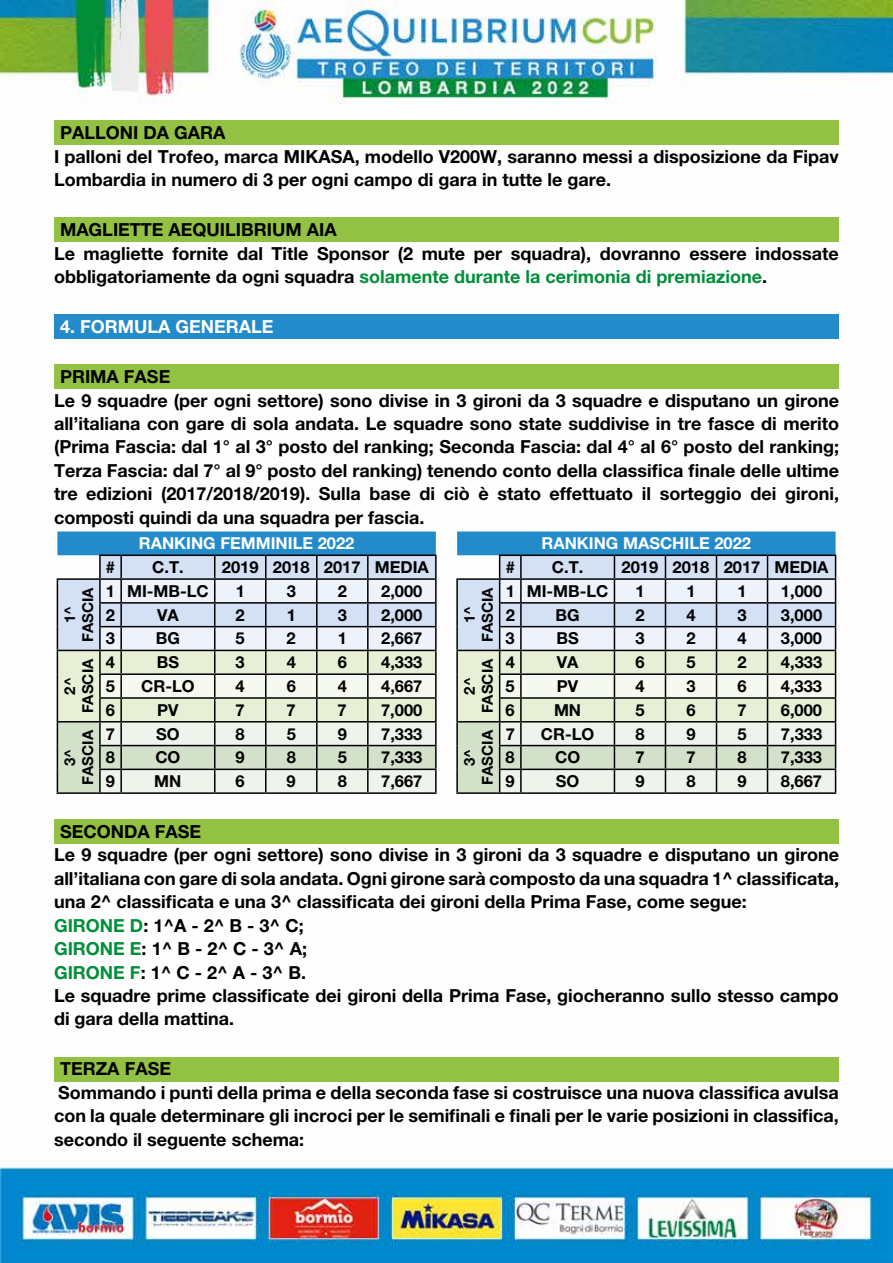
<style>
.page{position:relative;width:893px;height:1263px;background:#fff}
.page>*{position:absolute;margin:0;border:0;box-sizing:border-box;transform-origin:0 0}
.t1{font:700 18px/23.4px "Helvetica Neue LT Pro";color:#000}
.t2{font:700 18px "Helvetica Neue LT Pro";color:#fff}
.t3{font:700 16.5px "Helvetica Neue LT Pro";color:#000}
.t4{font:700 16.5px "Helvetica Neue LT Pro";color:#fff}
.t5{font:700 15px/18px "Helvetica Neue LT Pro";color:#000;text-align:center}
.s1{color:#008f39}
</style>
<div class="page">
<img style="left:0;top:0;width:893px;height:1263px">
<div style="left:54px;top:120px;width:785px;height:25px;background:#92c143"></div>
<div style="left:54px;top:217px;width:785px;height:25px;background:#92c143"></div>
<div style="left:54px;top:314px;width:785px;height:25px;background:#248bcb"></div>
<div style="left:54px;top:364px;width:785px;height:25px;background:#92c143"></div>
<hr style="left:100px;top:792px;width:21px;height:2px;background:#000">
<hr style="left:121px;top:792px;width:94px;height:2px;background:#000">
<hr style="left:215px;top:792px;width:51px;height:2px;background:#000">
<hr style="left:266px;top:792px;width:51px;height:2px;background:#000">
<hr style="left:317px;top:792px;width:51px;height:2px;background:#000">
<hr style="left:368px;top:792px;width:69px;height:2px;background:#000">
<hr style="left:57px;top:792px;width:43px;height:2px;background:#000">
<hr style="left:456px;top:792px;width:43px;height:2px;background:#000">
<svg style="left:57px;top:531px;width:779px;height:261px;background:#c2d2d4"></svg>
<hr style="left:499px;top:792px;width:22px;height:2px;background:#000">
<hr style="left:521px;top:792px;width:93px;height:2px;background:#000">
<hr style="left:614px;top:792px;width:51px;height:2px;background:#000">
<hr style="left:665px;top:792px;width:51px;height:2px;background:#000">
<hr style="left:716px;top:792px;width:51px;height:2px;background:#000">
<hr style="left:767px;top:792px;width:69px;height:2px;background:#000">
<div style="left:54px;top:819px;width:785px;height:25px;background:#92c143"></div>
<div style="left:54px;top:1056px;width:785px;height:25px;background:#92c143"></div>
<p class="t1" style="left:54px;top:121px;width:786px;text-indent:6px">PALLONI DA GARA<br>I palloni del Trofeo, marca MIKASA, modello V200W, saranno messi a disposizione da Fipav<br>Lombardia in numero di 3 per ogni campo di gara in tutte le gare.</p>
<p class="t1" style="left:54px;top:218px;width:786px;text-indent:6px">MAGLIETTE AEQUILIBRIUM AIA<br>Le magliette fornite dal Title Sponsor (2 mute per squadra), dovranno essere indossate obbligatoriamente da ogni squadra <span class="s1">solamente durante la cerimonia di premiazione</span>.</p>
<p class="t2" style="left:60px;top:315px;width:215px">4. FORMULA GENERALE</p>
<p class="t1" style="left:54px;top:365px;width:787px;text-indent:6px">PRIMA FASE<br>Le 9 squadre (per ogni settore) sono divise in 3 gironi da 3 squadre e disputano un girone all’italiana con gare di sola andata. Le squadre sono state suddivise in tre fasce di merito (Prima Fascia: dal 1° al 3° posto del ranking; Seconda Fascia: dal 4° al 6° posto del ranking; Terza Fascia: dal 7° al 9° posto del ranking) tenendo conto della classifica finale delle ultime tre edizioni (2017/2018/2019). Sulla base di ciò è stato effettuato il sorteggio dei gironi, composti quindi da una squadra per fascia.</p>
<p class="t4" style="left:139px;top:533px;width:217px">RANKING FEMMINILE 2022</p>
<p class="t4" style="left:541px;top:533px;width:211px">RANKING MASCHILE 2022</p>
<p class="t3" style="left:106px;top:557px;width:11px">#</p>
<p class="t3" style="left:152px;top:557px;width:33px">C.T.</p>
<p class="t3" style="left:222px;top:557px;width:208px">2019 2018 2017 MEDIA</p>
<p class="t3" style="left:506px;top:557px;width:11px">#</p>
<p class="t3" style="left:552px;top:557px;width:33px">C.T.</p>
<p class="t3" style="left:622px;top:557px;width:208px">2019 2018 2017 MEDIA</p>
<p class="t5" style="left:60px;top:642px;width:56px;rotate:-90deg">1^<br>FASCIA</p>
<p class="t3" style="left:106px;top:581px;width:104px">1 MI-MB-LC</p>
<p class="t3" style="left:236px;top:581px;width:11px">1</p>
<p class="t3" style="left:287px;top:581px;width:11px">3</p>
<p class="t3" style="left:338px;top:581px;width:11px">2</p>
<p class="t3" style="left:381px;top:581px;width:43px">2,000</p>
<p class="t5" style="left:460px;top:642px;width:56px;rotate:-90deg">1^<br>FASCIA</p>
<p class="t3" style="left:506px;top:581px;width:104px">1 MI-MB-LC</p>
<p class="t3" style="left:635px;top:581px;width:11px">1</p>
<p class="t3" style="left:686px;top:581px;width:11px">1</p>
<p class="t3" style="left:737px;top:581px;width:11px">1</p>
<p class="t3" style="left:781px;top:581px;width:43px">1,000</p>
<p class="t3" style="left:106px;top:604px;width:11px">2</p>
<p class="t3" style="left:157px;top:604px;width:23px">VA</p>
<p class="t3" style="left:236px;top:604px;width:11px">2</p>
<p class="t3" style="left:287px;top:604px;width:11px">1</p>
<p class="t3" style="left:338px;top:604px;width:11px">3</p>
<p class="t3" style="left:381px;top:604px;width:43px">2,000</p>
<p class="t3" style="left:506px;top:604px;width:11px">2</p>
<p class="t3" style="left:556px;top:604px;width:26px">BG</p>
<p class="t3" style="left:635px;top:604px;width:11px">2</p>
<p class="t3" style="left:686px;top:604px;width:11px">4</p>
<p class="t3" style="left:737px;top:604px;width:11px">3</p>
<p class="t3" style="left:781px;top:604px;width:43px">3,000</p>
<p class="t3" style="left:106px;top:628px;width:11px">3</p>
<p class="t3" style="left:156px;top:628px;width:26px">BG</p>
<p class="t3" style="left:236px;top:628px;width:11px">5</p>
<p class="t3" style="left:287px;top:628px;width:11px">2</p>
<p class="t3" style="left:338px;top:628px;width:11px">1</p>
<p class="t3" style="left:381px;top:628px;width:43px">2,667</p>
<p class="t3" style="left:506px;top:628px;width:11px">3</p>
<p class="t3" style="left:556px;top:628px;width:24px">BS</p>
<p class="t3" style="left:635px;top:628px;width:11px">3</p>
<p class="t3" style="left:686px;top:628px;width:11px">2</p>
<p class="t3" style="left:737px;top:628px;width:11px">4</p>
<p class="t3" style="left:781px;top:628px;width:43px">3,000</p>
<p class="t5" style="left:60px;top:713px;width:56px;rotate:-90deg">2^<br>FASCIA</p>
<p class="t3" style="left:106px;top:652px;width:11px">4</p>
<p class="t3" style="left:157px;top:652px;width:24px">BS</p>
<p class="t3" style="left:236px;top:652px;width:11px">3</p>
<p class="t3" style="left:287px;top:652px;width:11px">4</p>
<p class="t3" style="left:338px;top:652px;width:11px">6</p>
<p class="t3" style="left:381px;top:652px;width:43px">4,333</p>
<p class="t5" style="left:460px;top:713px;width:56px;rotate:-90deg">2^<br>FASCIA</p>
<p class="t3" style="left:506px;top:652px;width:11px">4</p>
<p class="t3" style="left:557px;top:652px;width:23px">VA</p>
<p class="t3" style="left:635px;top:652px;width:11px">6</p>
<p class="t3" style="left:686px;top:652px;width:11px">5</p>
<p class="t3" style="left:737px;top:652px;width:11px">2</p>
<p class="t3" style="left:781px;top:652px;width:43px">4,333</p>
<p class="t3" style="left:106px;top:676px;width:11px">5</p>
<p class="t3" style="left:141px;top:676px;width:55px">CR-LO</p>
<p class="t3" style="left:236px;top:676px;width:11px">4</p>
<p class="t3" style="left:287px;top:676px;width:11px">6</p>
<p class="t3" style="left:338px;top:676px;width:11px">4</p>
<p class="t3" style="left:381px;top:676px;width:43px">4,667</p>
<p class="t3" style="left:506px;top:676px;width:11px">5</p>
<p class="t3" style="left:557px;top:676px;width:23px">PV</p>
<p class="t3" style="left:635px;top:676px;width:11px">4</p>
<p class="t3" style="left:686px;top:676px;width:11px">3</p>
<p class="t3" style="left:737px;top:676px;width:11px">6</p>
<p class="t3" style="left:781px;top:676px;width:43px">4,333</p>
<p class="t3" style="left:106px;top:700px;width:11px">6</p>
<p class="t3" style="left:157px;top:700px;width:23px">PV</p>
<p class="t3" style="left:236px;top:700px;width:11px">7</p>
<p class="t3" style="left:287px;top:700px;width:11px">7</p>
<p class="t3" style="left:338px;top:700px;width:11px">7</p>
<p class="t3" style="left:381px;top:700px;width:43px">7,000</p>
<p class="t3" style="left:506px;top:700px;width:11px">6</p>
<p class="t3" style="left:554px;top:700px;width:29px">MN</p>
<p class="t3" style="left:635px;top:700px;width:11px">5</p>
<p class="t3" style="left:686px;top:700px;width:11px">6</p>
<p class="t3" style="left:737px;top:700px;width:11px">7</p>
<p class="t3" style="left:781px;top:700px;width:43px">6,000</p>
<p class="t5" style="left:60px;top:785px;width:56px;rotate:-90deg">3^<br>FASCIA</p>
<p class="t3" style="left:106px;top:723px;width:11px">7</p>
<p class="t3" style="left:156px;top:723px;width:25px">SO</p>
<p class="t3" style="left:236px;top:723px;width:11px">8</p>
<p class="t3" style="left:287px;top:723px;width:11px">5</p>
<p class="t3" style="left:338px;top:723px;width:11px">9</p>
<p class="t3" style="left:381px;top:723px;width:43px">7,333</p>
<p class="t5" style="left:460px;top:785px;width:56px;rotate:-90deg">3^<br>FASCIA</p>
<p class="t3" style="left:506px;top:723px;width:11px">7</p>
<p class="t3" style="left:541px;top:723px;width:55px">CR-LO</p>
<p class="t3" style="left:635px;top:723px;width:11px">8</p>
<p class="t3" style="left:686px;top:723px;width:11px">9</p>
<p class="t3" style="left:737px;top:723px;width:11px">5</p>
<p class="t3" style="left:781px;top:723px;width:43px">7,333</p>
<p class="t3" style="left:106px;top:747px;width:11px">8</p>
<p class="t3" style="left:155px;top:747px;width:27px">CO</p>
<p class="t3" style="left:236px;top:747px;width:11px">9</p>
<p class="t3" style="left:287px;top:747px;width:11px">8</p>
<p class="t3" style="left:338px;top:747px;width:11px">5</p>
<p class="t3" style="left:381px;top:747px;width:43px">7,333</p>
<p class="t3" style="left:506px;top:747px;width:11px">8</p>
<p class="t3" style="left:555px;top:747px;width:27px">CO</p>
<p class="t3" style="left:635px;top:747px;width:11px">7</p>
<p class="t3" style="left:686px;top:747px;width:11px">7</p>
<p class="t3" style="left:737px;top:747px;width:11px">8</p>
<p class="t3" style="left:781px;top:747px;width:43px">7,333</p>
<p class="t3" style="left:106px;top:771px;width:11px">9</p>
<p class="t3" style="left:154px;top:771px;width:29px">MN</p>
<p class="t3" style="left:236px;top:771px;width:11px">6</p>
<p class="t3" style="left:287px;top:771px;width:11px">9</p>
<p class="t3" style="left:338px;top:771px;width:11px">8</p>
<p class="t3" style="left:381px;top:771px;width:43px">7,667</p>
<p class="t3" style="left:506px;top:771px;width:11px">9</p>
<p class="t3" style="left:556px;top:771px;width:25px">SO</p>
<p class="t3" style="left:635px;top:771px;width:11px">9</p>
<p class="t3" style="left:686px;top:771px;width:11px">8</p>
<p class="t3" style="left:737px;top:771px;width:11px">9</p>
<p class="t3" style="left:781px;top:771px;width:43px">8,667</p>
<p class="t1" style="left:54px;top:819px;width:787px;text-indent:6px">SECONDA FASE<br>Le 9 squadre (per ogni settore) sono divise in 3 gironi da 3 squadre e disputano un girone all’italiana con gare di sola andata. Ogni girone sarà composto da una squadra 1^ classificata, una 2^ classificata e una 3^ classificata dei gironi della Prima Fase, come segue:<br><span class="s1">GIRONE D</span>: 1^A - 2^ B - 3^ C;<br><span class="s1">GIRONE E</span>: 1^ B - 2^ C - 3^ A;<br><span class="s1">GIRONE F</span>: 1^ C - 2^ A - 3^ B.<br>Le squadre prime classificate dei gironi della Prima Fase, giocheranno sullo stesso campo di gara della mattina.</p>
<p class="t1" style="left:54px;top:1057px;width:786px;text-indent:6px">TERZA FASE<br>Sommando i punti della prima e della seconda fase si costruisce una nuova classifica avulsa con la quale determinare gli incroci per le semifinali e finali per le varie posizioni in classifica, secondo il seguente schema:</p>
</div>
